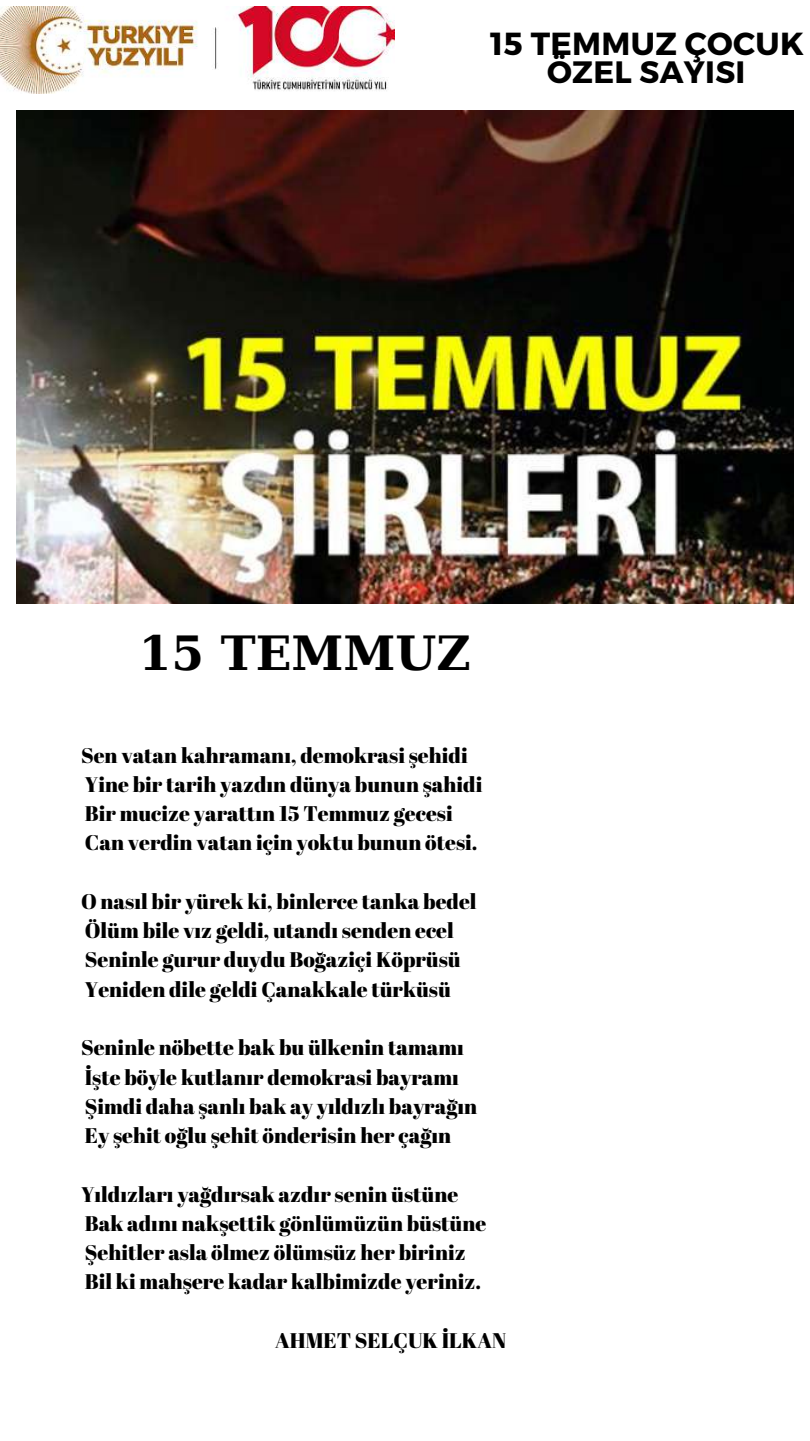
<style>
.page{position:relative;width:810px;height:1441px;background:#fff}
.page>*{position:absolute;margin:0;border:0;box-sizing:border-box;transform-origin:0 0}
.t1{font:700 47px "DejaVu Serif";color:#000}
.t2{font:700 31.9px "Montserrat";letter-spacing:.01em;color:#000}
.t3{font:700 30.9px "Montserrat";letter-spacing:.01em;color:#000}
.t4{font:21.2px/29.2px "Abril Fatface";color:#000}
</style>
<div class="page">
<img style="left:16px;top:110px;width:778px;height:493px">
<img style="left:0;top:7px;width:394px;height:86px">
<h2 class="t2" style="left:490px;top:23px;width:315px">15 TEMMUZ ÇOCUK</h2>
<h3 class="t3" style="left:547px;top:52px;width:200px">ÖZEL SAYISI</h3>
<h1 class="t1" style="left:139px;top:626px;width:333px">15 TEMMUZ</h1>
<p class="t4" style="left:81px;top:739px;width:400px">Sen vatan kahramanı, demokrasi şehidi Yine bir tarih yazdın dünya bunun şahidi Bir mucize yarattın 15 Temmuz gecesi Can verdin vatan için yoktu bunun ötesi.</p>
<p class="t4" style="left:81px;top:886px;width:397px">O nasıl bir yürek ki, binlerce tanka bedel Ölüm bile vız geldi, utandı senden ecel Seninle gurur duydu Boğaziçi Köprüsü Yeniden dile geldi Çanakkale türküsü</p>
<p class="t4" style="left:81px;top:1032px;width:398px">Seninle nöbette bak bu ülkenin tamamı İşte böyle kutlanır demokrasi bayramı Şimdi daha şanlı bak ay yıldızlı bayrağın Ey şehit oğlu şehit önderisin her çağın</p>
<p class="t4" style="left:81px;top:1178px;width:407px">Yıldızları yağdırsak azdır senin üstüne Bak adını nakşettik gönlümüzün büstüne Şehitler asla ölmez ölümsüz her biriniz Bil ki mahşere kadar kalbimizde yeriniz.</p>
<p class="t4" style="left:275px;top:1324px;width:233px">AHMET SELÇUK İLKAN</p>
</div>
